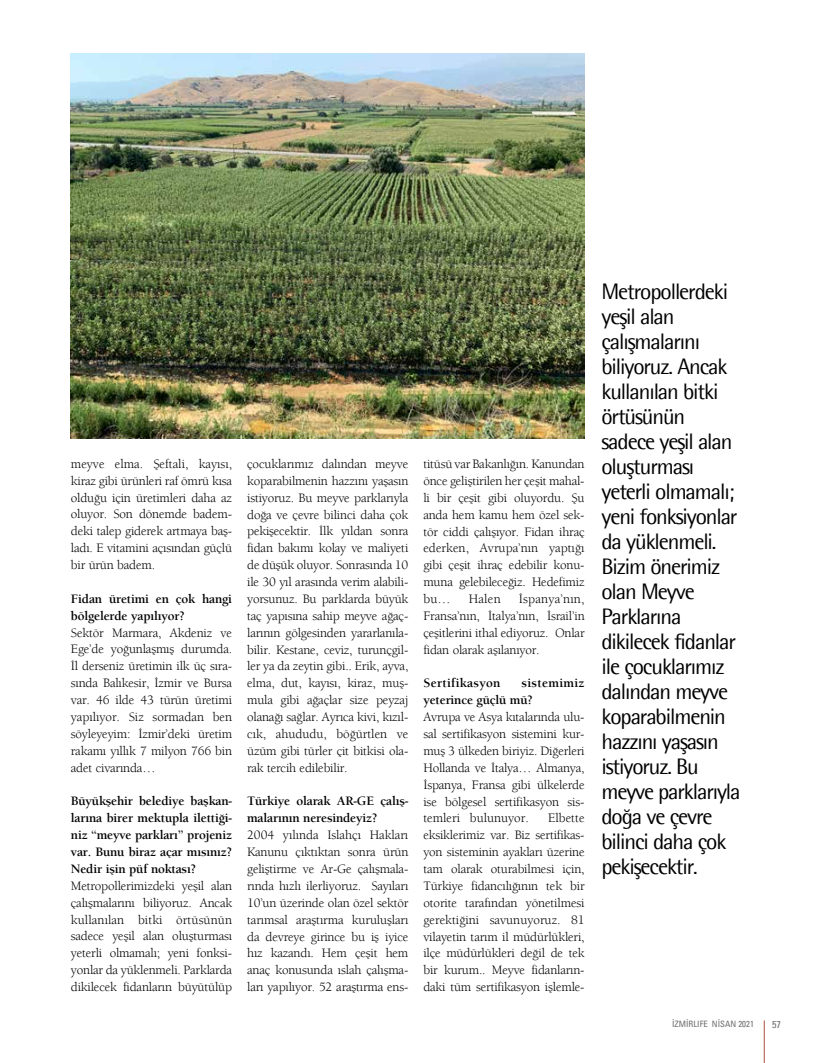
<style>
.page{position:relative;width:815px;height:1063px;background:#fff}
.page>*{position:absolute;margin:0;border:0;box-sizing:border-box;transform-origin:0 0}
.t1{font:22.5px/25px "Rotis Semi Sans";letter-spacing:-.05em;color:#000}
.t2{font:13.12px/16.9px "Berkeley";letter-spacing:-.015em;color:#000;text-align:justify}
.t3{font:700 13.12px/16.9px "Berkeley";letter-spacing:-.015em;color:#000}
.t4{font:700 13.12px "Berkeley";letter-spacing:.02em;color:#000}
.t5{font:condensed 10px "Univers";color:#6d6e71}
.t6{font:condensed 8.75px "Univers";color:#6d6e71}
</style>
<div class="page">
<hr style="left:764px;top:1020px;width:1px;height:43px;background:#ab503e">
<img style="left:71px;top:53px;width:514px;height:385px">
<p class="t2" style="left:71px;top:455px;width:163px">meyve elma. Şeftali, kayısı, kiraz gibi ürünleri raf ömrü kısa olduğu için üretimleri daha az oluyor. Son dönemde badem&shy;deki talep giderek artmaya baş&shy;ladı. E vitamini açısından güçlü bir ürün badem.</p>
<p class="t3" style="left:71px;top:590px;width:163px">Fidan üretimi en çok hangi bölgelerde yapılıyor?</p>
<p class="t2" style="left:71px;top:624px;width:163px">Sektör Marmara, Akdeniz ve Ege’de yoğunlaşmış durumda.<br>İl derseniz üretimin ilk üç sıra&shy;sında Balıkesir, İzmir ve Bursa var. 46 ilde 43 türün üretimi yapılıyor. Siz sormadan ben söyleyeyim: İzmir’deki üretim rakamı yıllık 7 milyon 766 bin adet civarında…</p>
<p class="t3" style="left:71px;top:793px;width:163px;text-align:justify">Büyükşehir belediye başkan&shy;larına birer mektupla ilettiği&shy;niz “meyve parkları” projeniz var. Bunu biraz açar mısınız?<br>Nedir işin püf noktası?</p>
<p class="t2" style="left:71px;top:877px;width:163px">Metropollerimizdeki yeşil alan çalışmalarını biliyoruz. Ancak kullanılan bitki örtüsünün sadece yeşil alan oluşturması yeterli olmamalı; yeni fonksi&shy;yonlar da yüklenmeli. Parklarda dikilecek fidanların büyütülüp</p>
<p class="t2" style="left:247px;top:455px;width:163px">çocuklarımız dalından meyve koparabilmenin hazzını yaşasın istiyoruz. Bu meyve parklarıyla doğa ve çevre bilinci daha çok pekişecektir. İlk yıldan sonra fidan bakımı kolay ve maliyeti de düşük oluyor. Sonrasında 10 ile 30 yıl arasında verim alabili&shy;yorsunuz. Bu parklarda büyük taç yapısına sahip meyve ağaç&shy;larının gölgesinden yararlanıla&shy;bilir. Kestane, ceviz, turunçgil&shy;ler ya da zeytin gibi.. Erik, ayva, elma, dut, kayısı, kiraz, muş&shy;mula gibi ağaçlar size peyzaj olanağı sağlar. Ayrıca kivi, kızıl&shy;cık, ahududu, böğürtlen ve üzüm gibi türler çit bitkisi ola&shy;rak tercih edilebilir.</p>
<p class="t3" style="left:247px;top:793px;width:163px">Türkiye olarak AR-GE çalış&shy;malarının neresindeyiz?</p>
<p class="t2" style="left:247px;top:826px;width:163px">2004 yılında Islahçı Hakları Kanunu çıktıktan sonra ürün geliştirme ve Ar-Ge çalışmala&shy;rında hızlı ilerliyoruz. Sayıları 10’un üzerinde olan özel sektör tarımsal araştırma kuruluşları da devreye girince bu iş iyice hız kazandı. Hem çeşit hem anaç konusunda ıslah çalışma&shy;ları yapılıyor. 52 araştırma ens-</p>
<p class="t2" style="left:423px;top:455px;width:163px">titüsü var Bakanlığın. Kanundan önce geliştirilen her çeşit mahal&shy;li bir çeşit gibi oluyordu. Şu anda hem kamu hem özel sek&shy;tör ciddi çalışıyor. Fidan ihraç ederken, Avrupa’nın yaptığı gibi çeşit ihraç edebilir konu&shy;muna gelebileceğiz. Hedefimiz bu…</p>
<p class="t2" style="left:423px;top:590px;width:163px;text-indent:95px">İspanya’nın, Fransa’nın, İtalya’nın, İsrail’in çeşitlerini ithal ediyoruz. Onlar fidan olarak aşılanıyor.</p>
<p class="t4" style="left:423px;top:675px;width:79px">Sertifikasyon</p>
<p class="t2" style="left:469px;top:590px;width:33px">Halen</p>
<p class="t3" style="left:423px;top:675px;width:163px;text-indent:98px">sistemimiz yeterince güçlü mü?</p>
<p class="t2" style="left:423px;top:708px;width:163px">Avrupa ve Asya kıtalarında ulu&shy;sal sertifikasyon sistemini kur&shy;muş 3 ülkeden biriyiz. Diğerleri Hollanda ve İtalya… Almanya, İspanya, Fransa gibi ülkelerde ise bölgesel sertifikasyon sis&shy;temleri bulunuyor.</p>
<p class="t2" style="left:423px;top:810px;width:163px;text-indent:125px">Elbette eksiklerimiz var. Biz sertifikas&shy;yon sisteminin ayakları üzerine tam olarak oturabilmesi için, Türkiye fidancılığının tek bir otorite tarafından yönetilmesi gerektiğini savunuyoruz. 81 vilayetin tarım il müdürlükleri, ilçe müdürlükleri değil de tek bir kurum.. Meyve fidanların&shy;daki tüm sertifikasyon işlemle-</p>
<p class="t1" style="left:601px;top:279px;width:141px">Metropollerdeki yeşil alan çalışmalarını biliyoruz. Ancak kullanılan bitki örtüsünün sadece yeşil alan oluşturması yeterli olmamalı; yeni fonksiyonlar da yüklenmeli.<br>Bizim önerimiz olan Meyve<br>Parklarına dikilecek fidanlar ile çocuklarımız dalından meyve koparabilmenin hazzını yaşasın istiyoruz. Bu meyve parklarıyla doğa ve çevre bilinci daha çok pekişecektir.</p>
<p class="t6" style="left:672px;top:1018px;width:83px">‹ZM‹RLIFE NİSAN 2021</p>
<p class="t5" style="left:772px;top:1018px;width:10px">57</p>
</div>
